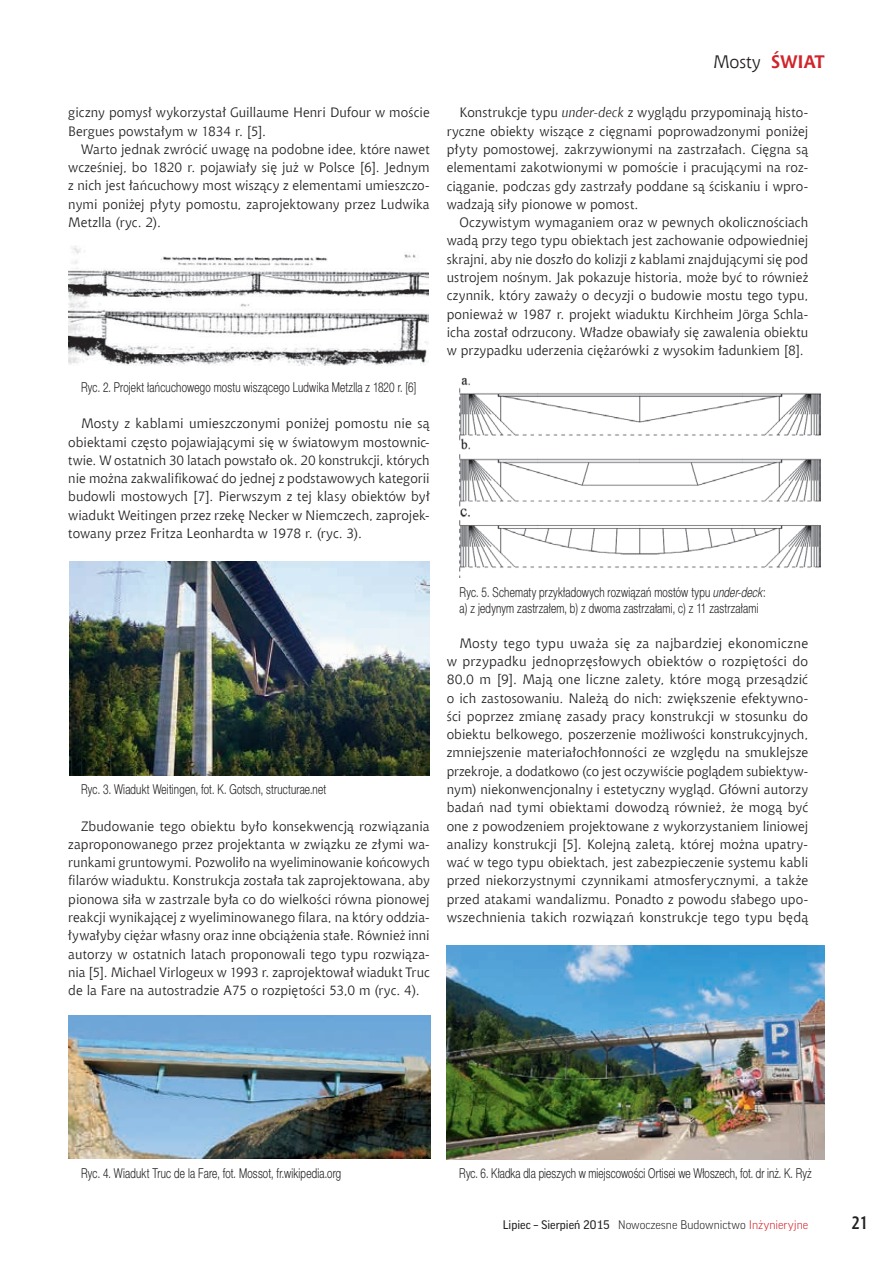
<style>
.page{position:relative;width:893px;height:1263px;background:#fff}
.page>*{position:absolute;margin:0;border:0;box-sizing:border-box;transform-origin:0 0}
.t1{font:18px "Chianti EU";color:#231f20}
.t2{font:700 18px "Aerton Cnd EFN";color:#231f20}
.t3{font:13.5px/18.3px "Chianti EU";letter-spacing:.01em;color:#231f20;text-align:justify}
.t4{font:13.5px/16.2px "Switzer Cnd EFN Light";letter-spacing:.015em;color:#231f20;scale:.9 1}
.t5{font:300 12px "Good Pro";color:#231f20}
.s1{font-weight:700;color:#d1232a}
.s2{font-style:italic}
.s3{font-weight:400}
.s4{color:#d1232a}
</style>
<div class="page">
<img style="left:68px;top:246px;width:360px;height:120px">
<img style="left:69px;top:561px;width:360px;height:215px">
<img style="left:68px;top:1015px;width:362px;height:143px">
<img style="left:459px;top:377px;width:362px;height:201px">
<img style="left:446px;top:945px;width:379px;height:215px">
<p class="t3" style="left:68px;top:103px;width:363px">giczny pomysł wykorzystał Guillaume Henri Dufour w moście<br>Bergues powstałym w 1834 r. [5].</p>
<p class="t3" style="left:68px;top:140px;width:363px;text-indent:13px">Warto jednak zwrócić uwagę na podobne idee, które nawet wcześniej, bo 1820 r. pojawiały się już w Polsce [6]. Jednym z nich jest łańcuchowy most wiszący z elementami umieszczo&shy;nymi poniżej płyty pomostu, zaprojektowany przez Ludwika Metzlla (ryc. 2).</p>
<p class="t4" style="left:81px;top:379px;width:374px">Ryc. 2. Projekt łańcuchowego mostu wiszącego Ludwika Metzlla z 1820 r. [6]</p>
<p class="t3" style="left:68px;top:414px;width:363px;text-indent:13px">Mosty z kablami umieszczonymi poniżej pomostu nie są obiektami często pojawiającymi się w światowym mostownic&shy;twie. W ostatnich 30 latach powstało ok. 20 konstrukcji, których nie można zakwalifikować do jednej z podstawowych kategorii budowli mostowych [7]. Pierwszym z tej klasy obiektów był wiadukt Weitingen przez rzekę Necker w Niemczech, zaprojek&shy;towany przez Fritza Leonhardta w 1978 r. (ryc. 3).</p>
<h1 class="t1" style="left:713px;top:51px;width:113px">Mosty <span class="s1">ŚWIAT</span></h1>
<p class="t3" style="left:447px;top:103px;width:363px;text-indent:13px">Konstrukcje typu <span class="s2">under-deck</span> z wyglądu przypominają histo&shy;ryczne obiekty wiszące z cięgnami poprowadzonymi poniżej płyty pomostowej, zakrzywionymi na zastrzałach. Cięgna są elementami zakotwionymi w pomoście i pracującymi na roz&shy;ciąganie, podczas gdy zastrzały poddane są ściskaniu i wpro&shy;wadzają siły pionowe w pomost.</p>
<p class="t3" style="left:447px;top:213px;width:363px;text-indent:13px">Oczywistym wymaganiem oraz w pewnych okolicznościach wadą przy tego typu obiektach jest zachowanie odpowiedniej skrajni, aby nie doszło do kolizji z kablami znajdującymi się pod ustrojem nośnym. Jak pokazuje historia, może być to również czynnik, który zaważy o decyzji o budowie mostu tego typu, ponieważ w 1987 r. projekt wiaduktu Kirchheim Jörga Schla&shy;icha został odrzucony. Władze obawiały się zawalenia obiektu w przypadku uderzenia ciężarówki z wysokim ładunkiem [8].</p>
<p class="t4" style="left:81px;top:781px;width:274px">Ryc. 3. Wiadukt Weitingen, fot. K. Gotsch, structurae.net</p>
<p class="t3" style="left:68px;top:816px;width:363px;text-indent:13px">Zbudowanie tego obiektu było konsekwencją rozwiązania zaproponowanego przez projektanta w związku ze złymi wa&shy;runkami gruntowymi. Pozwoliło na wyeliminowanie końcowych filarów wiaduktu. Konstrukcja została tak zaprojektowana, aby pionowa siła w zastrzale była co do wielkości równa pionowej reakcji wynikającej z wyeliminowanego filara, na który oddzia&shy;ływałyby ciężar własny oraz inne obciążenia stałe. Również inni autorzy w ostatnich latach proponowali tego typu rozwiąza&shy;nia [5]. Michael Virlogeux w 1993 r. zaprojektował wiadukt Truc de la Fare na autostradzie A75 o rozpiętości 53,0 m (ryc. 4).</p>
<p class="t4" style="left:459px;top:584px;width:341px">Ryc. 5. Schematy przykładowych rozwiązań mostów typu <span class="s2">under-deck</span>: a) z jedynym zastrzałem, b) z dwoma zastrzałami, c) z 11 zastrzałami</p>
<p class="t3" style="left:447px;top:634px;width:363px;text-indent:13px">Mosty tego typu uważa się za najbardziej ekonomiczne w przypadku jednoprzęsłowych obiektów o rozpiętości do 80,0 m [9]. Mają one liczne zalety, które mogą przesądzić o ich zastosowaniu. Należą do nich: zwiększenie efektywno&shy;ści poprzez zmianę zasady pracy konstrukcji w stosunku do obiektu belkowego, poszerzenie możliwości konstrukcyjnych, zmniejszenie materiałochłonności ze względu na smuklejsze przekroje, a dodatkowo (co jest oczywiście poglądem subiektyw&shy;nym) niekonwencjonalny i estetyczny wygląd. Główni autorzy badań nad tymi obiektami dowodzą również, że mogą być one z powodzeniem projektowane z wykorzystaniem liniowej analizy konstrukcji [5]. Kolejną zaletą, której można upatry&shy;wać w tego typu obiektach, jest zabezpieczenie systemu kabli przed niekorzystnymi czynnikami atmosferycznymi, a także przed atakami wandalizmu. Ponadto z powodu słabego upo&shy;wszechnienia takich rozwiązań konstrukcje tego typu będą</p>
<p class="t4" style="left:81px;top:1165px;width:291px">Ryc. 4. Wiadukt Truc de la Fare, fot. Mossot, fr.wikipedia.org</p>
<p class="t4" style="left:459px;top:1165px;width:393px">Ryc. 6. Kładka dla pieszych w miejscowości Ortisei we Włoszech, fot. dr inż. K. Ryż</p>
<p class="t5" style="left:503px;top:1218px;width:307px"><span class="s3">Lipiec – Sierpień 2015</span> Nowoczesne Budownictwo <span class="s4">Inżynieryjne</span></p>
<h1 class="t2" style="left:851px;top:1212px;width:18px">21</h1>
</div>
